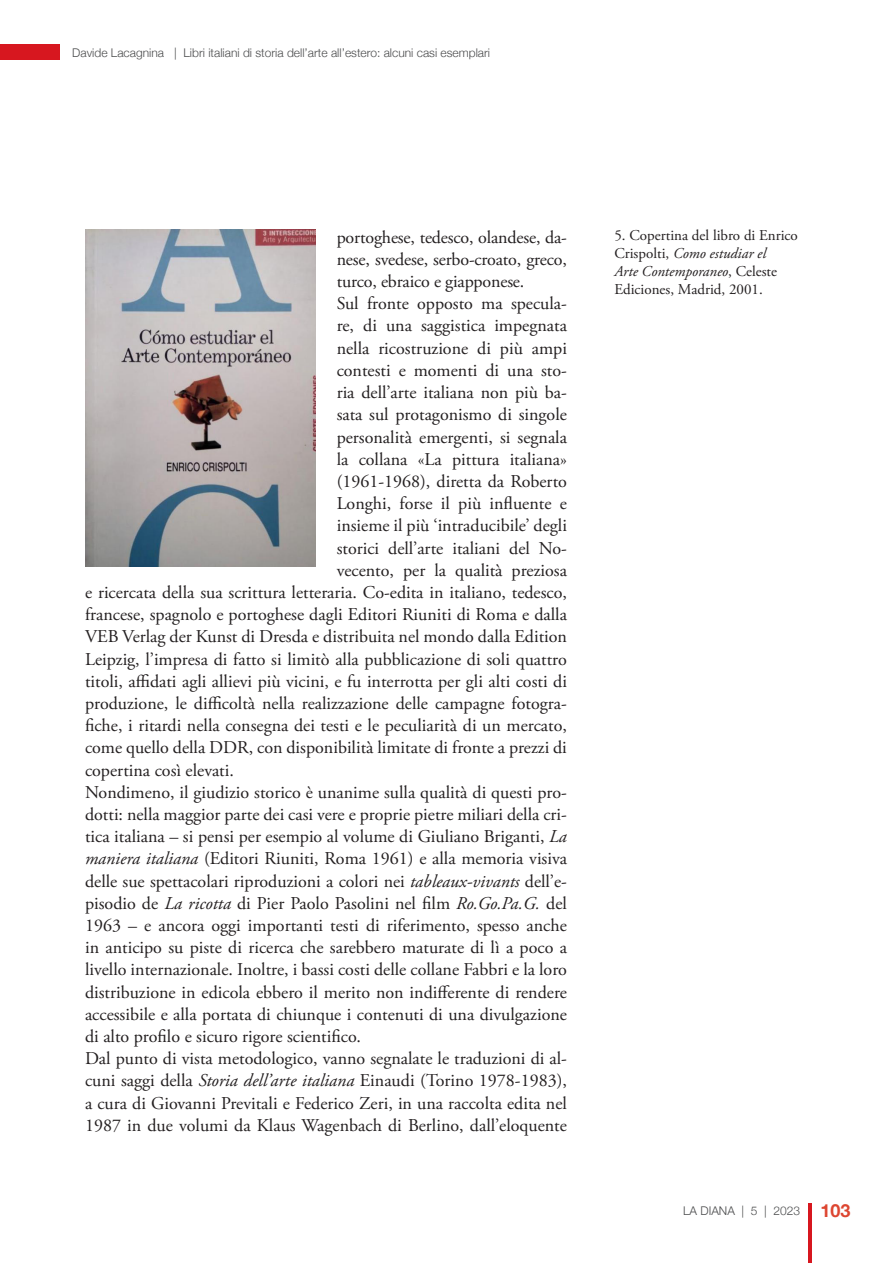
<style>
.page{position:relative;width:893px;height:1263px;background:#fff}
.page>*{position:absolute;margin:0;border:0;box-sizing:border-box;transform-origin:0 0}
.Normale{font:18px/22.2px "Adobe Garamond Pro";color:#231f20;text-align:justify}
.t1{font:700 18px "Helvetica Neue";color:#dd4631}
.Normale-2{font:15px/18px "Adobe Garamond Pro";color:#231f20}
.t2{font:300 12px "Helvetica Neue";color:#4b4c4d}
.s1{font-style:italic}
</style>
<div class="page">
<hr style="left:808px;top:1203px;width:3px;height:60px;background:#d7171f">
<div style="left:0;top:44px;width:60px;height:16px;background:#d7171f"></div>
<img style="left:85px;top:230px;width:230px;height:336px">
<p class="t2" style="left:72px;top:43px;width:419px">Davide Lacagnina | Libri italiani di storia dell’arte all’estero: alcuni casi esemplari</p>
<p class="Normale" style="left:337px;top:226px;width:232px">portoghese, tedesco, olandese, da&shy;nese, svedese, serbo-croato, greco, turco, ebraico e giapponese.</p>
<p class="Normale" style="left:337px;top:293px;width:232px">Sul fronte opposto ma specula-</p>
<p class="Normale" style="left:337px;top:315px;width:232px">re, di una saggistica impegnata</p>
<p class="Normale" style="left:337px;top:337px;width:232px">nella ricostruzione di più ampi</p>
<p class="Normale" style="left:337px;top:360px;width:232px">contesti e momenti di una sto-</p>
<p class="Normale" style="left:337px;top:382px;width:232px">ria dell’arte italiana non più ba-</p>
<p class="Normale" style="left:337px;top:404px;width:232px">sata sul protagonismo di singole</p>
<p class="Normale" style="left:337px;top:426px;width:232px">personalità emergenti, si segnala</p>
<p class="Normale" style="left:337px;top:448px;width:232px">la collana «La pittura italiana»</p>
<p class="Normale" style="left:337px;top:471px;width:232px">(1961-1968), diretta da Roberto</p>
<p class="Normale" style="left:337px;top:493px;width:232px">Longhi, forse il più influente e</p>
<p class="Normale" style="left:337px;top:515px;width:232px">insieme il più ‘intraducibile’ degli</p>
<p class="Normale" style="left:337px;top:537px;width:232px">storici dell’arte italiani del No-</p>
<p class="Normale" style="left:337px;top:559px;width:232px">vecento, per la qualità preziosa</p>
<p class="Normale" style="left:85px;top:582px;width:483px">e ricercata della sua scrittura letteraria. Co-edita in italiano, tedesco,</p>
<p class="Normale" style="left:85px;top:604px;width:483px">francese, spagnolo e portoghese dagli Editori Riuniti di Roma e dalla</p>
<p class="Normale" style="left:85px;top:626px;width:483px">VEB Verlag der Kunst di Dresda e distribuita nel mondo dalla Edition</p>
<p class="Normale" style="left:85px;top:648px;width:483px">Leipzig, l’impresa di fatto si limitò alla pubblicazione di soli quattro</p>
<p class="Normale" style="left:85px;top:670px;width:483px">titoli, affidati agli allievi più vicini, e fu interrotta per gli alti costi di</p>
<p class="Normale" style="left:85px;top:693px;width:483px">produzione, le difficoltà nella realizzazione delle campagne fotogra-</p>
<p class="Normale" style="left:85px;top:715px;width:483px">fiche, i ritardi nella consegna dei testi e le peculiarità di un mercato,</p>
<p class="Normale" style="left:85px;top:737px;width:483px">come quello della DDR, con disponibilità limitate di fronte a prezzi di</p>
<p class="Normale" style="left:85px;top:759px;width:150px">copertina così elevati.</p>
<p class="Normale" style="left:85px;top:781px;width:483px">Nondimeno, il giudizio storico è unanime sulla qualità di questi pro&shy;dotti: nella maggior parte dei casi vere e proprie pietre miliari della cri&shy;tica italiana – si pensi per esempio al volume di Giuliano Briganti, <span class="s1">La maniera italiana</span> (Editori Riuniti, Roma 1961) e alla memoria visiva delle sue spettacolari riproduzioni a colori nei <span class="s1">tableaux-vivants</span> dell’e&shy;pisodio de <span class="s1">La ricotta</span> di Pier Paolo Pasolini nel film <span class="s1">Ro.Go.Pa.G.</span> del 1963 – e ancora oggi importanti testi di riferimento, spesso anche in anticipo su piste di ricerca che sarebbero maturate di lì a poco a livello internazionale. Inoltre, i bassi costi delle collane Fabbri e la loro distribuzione in edicola ebbero il merito non indifferente di rendere accessibile e alla portata di chiunque i contenuti di una divulgazione di alto profilo e sicuro rigore scientifico.</p>
<p class="Normale" style="left:85px;top:1048px;width:483px">Dal punto di vista metodologico, vanno segnalate le traduzioni di al&shy;cuni saggi della <span class="s1">Storia dell’arte italiana</span> Einaudi (Torino 1978-1983), a cura di Giovanni Previtali e Federico Zeri, in una raccolta edita nel 1987 in due volumi da Klaus Wagenbach di Berlino, dall’eloquente</p>
<p class="Normale-2" style="left:614px;top:226px;width:185px">5. Copertina del libro di Enrico<br>Crispolti, <span class="s1">Como estudiar el<br>Arte Contemporaneo</span>, Celeste<br>Ediciones, Madrid, 2001.</p>
<p class="t2" style="left:683px;top:1201px;width:119px">LA DIANA | 5 | 2023</p>
<p class="t1" style="left:820px;top:1196px;width:32px">103</p>
</div>
